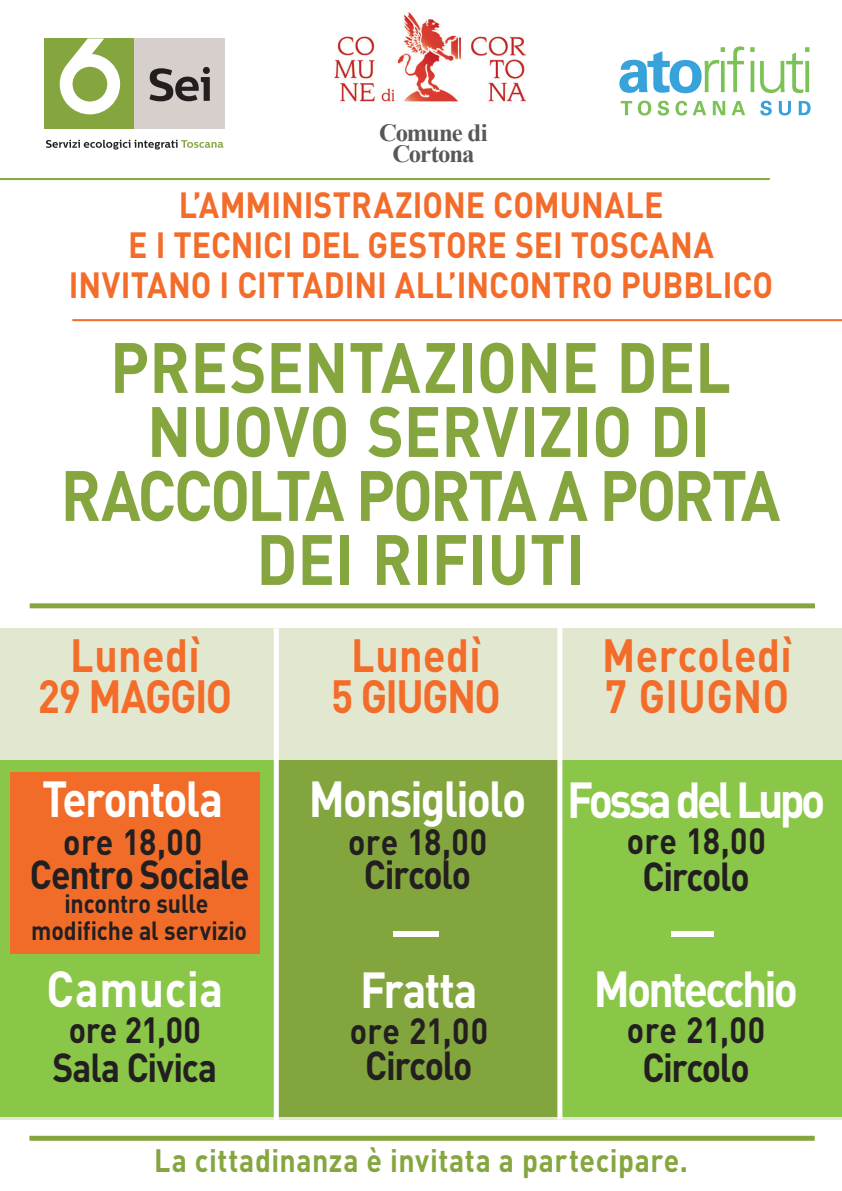
<style>
.page{position:relative;width:842px;height:1191px;background:#fff}
.page>*{position:absolute;margin:0;border:0;box-sizing:border-box;transform-origin:0 0}
.t1{font:700 70px/64px "DIN";color:#85a63f;text-align:center;scale:.89 1}
.t2{font:700 50px "DIN";letter-spacing:-.04em;color:#fff;scale:.89 1}
.t3{font:700 50px "DIN";letter-spacing:-.085em;color:#fff;scale:.89 1}
.t4{font:700 50px "DIN";letter-spacing:-.065em;color:#fff;scale:.89 1}
.t5{font:700 50px "DIN";letter-spacing:.01em;color:#fff;scale:.89 1}
.t6{font:700 46px/41px "DIN";letter-spacing:.01em;color:#f36c2a;scale:.89 1}
.t7{font:700 46px/41px "DIN";letter-spacing:-.025em;color:#f36c2a;text-align:center;scale:.89 1}
.t8{font:700 46px/41px "DIN";letter-spacing:-.015em;color:#f36c2a;text-align:center;scale:.89 1}
.t9{font:700 40px "DIN";letter-spacing:-.035em;color:#231f20;scale:.89 1}
.t10{font:700 36px/40px "DIN";color:#f36c2a;text-align:center;scale:.89 1}
.t11{font:700 36px "DIN";letter-spacing:.01em;color:#231f20;scale:.89 1}
.t12{font:700 32px "DIN";letter-spacing:.02em;color:#85a63f;scale:.89 1}
.t13{font:700 26px/27px "DIN";letter-spacing:-.005em;color:#231f20;text-align:center;scale:.89 1}
.t14{font:700 24.8px/20.6px "Times New Roman";letter-spacing:-.045em;color:#57585a;text-align:center}
</style>
<div class="page">
<div style="left:44px;top:38px;width:91px;height:91px;background:#85a63f"></div>
<div style="left:135px;top:38px;width:90px;height:91px;background:#d6cfcc"></div>
<svg style="left:46px;top:140px;width:177px;height:10px"></svg>
<svg style="left:149px;top:67px;width:61px;height:34px"></svg>
<svg style="left:60px;top:38px;width:60px;height:76px"></svg>
<img style="left:619px;top:46px;width:192px;height:70px">
<img style="left:334px;top:12px;width:193px;height:90px">
<hr style="left:0;top:178px;width:770px;height:2px;background:#85a63f">
<hr style="left:72px;top:319px;width:770px;height:2px;background:#f36c2a">
<div style="left:29px;top:1135px;width:786px;height:5px;background:#85a63f"></div>
<div style="left:30px;top:603px;width:785px;height:5px;background:#85a63f"></div>
<div style="left:0;top:628px;width:842px;height:492px;background:#e2e8d0"></div>
<div style="left:0;top:760px;width:274px;height:356px;background:#8ac648"></div>
<div style="left:277px;top:760px;width:282px;height:356px;background:#83a53e"></div>
<div style="left:558px;top:760px;width:284px;height:356px;background:#8ac647"></div>
<div style="left:274px;top:628px;width:5px;height:492px;background:#fff"></div>
<div style="left:557px;top:627px;width:5px;height:492px;background:#fff"></div>
<div style="left:393px;top:930px;width:46px;height:6px;background:#fff"></div>
<div style="left:671px;top:930px;width:43px;height:6px;background:#fff"></div>
<div style="left:11px;top:772px;width:249px;height:181px;background:#f16c29"></div>
<p class="t14" style="left:379px;top:122px;width:110px">Comune di<br>Cortona</p>
<p class="t10" style="left:69px;top:183px;width:793px">L’AMMINISTRAZIONE COMUNALE<br>E I TECNICI DEL GESTORE SEI TOSCANA<br>INVITANO I CITTADINI ALL’INCONTRO PUBBLICO</p>
<h1 class="t1" style="left:61px;top:332px;width:810px">PRESENTAZIONE DEL<br>NUOVO SERVIZIO DI<br>RACCOLTA PORTA A PORTA<br>DEI RIFIUTI</h1>
<p class="t7" style="left:38px;top:632px;width:220px">Lunedì<br>29 MAGGIO</p>
<p class="t8" style="left:331px;top:632px;width:192px">Lunedì<br>5 GIUGNO</p>
<p class="t6" style="left:602px;top:632px;width:215px">Mercoledì<br>7 GIUGNO</p>
<h2 class="t2" style="left:42px;top:766px;width:205px">Terontola</h2>
<p class="t11" style="left:63px;top:818px;width:158px">ore 18,00</p>
<p class="t9" style="left:30px;top:848px;width:248px">Centro Sociale</p>
<p class="t13" style="left:31px;top:888px;width:244px">incontro sulle modifiche al servizio</p>
<h2 class="t5" style="left:46px;top:956px;width:200px">Camucia</h2>
<p class="t11" style="left:69px;top:1006px;width:150px">ore 21,00</p>
<p class="t9" style="left:52px;top:1041px;width:187px">Sala Civica</p>
<h2 class="t2" style="left:309px;top:766px;width:246px">Monsigliolo</h2>
<p class="t11" style="left:348px;top:818px;width:158px">ore 18,00</p>
<p class="t9" style="left:364px;top:848px;width:122px">Circolo</p>
<h2 class="t2" style="left:360px;top:957px;width:134px">Fratta</h2>
<p class="t11" style="left:350px;top:1007px;width:157px">ore 21,00</p>
<p class="t9" style="left:365px;top:1039px;width:122px">Circolo</p>
<h2 class="t3" style="left:567px;top:767px;width:292px">Fossa del Lupo</h2>
<p class="t11" style="left:627px;top:817px;width:158px">ore 18,00</p>
<p class="t9" style="left:643px;top:850px;width:122px">Circolo</p>
<h2 class="t4" style="left:594px;top:956px;width:231px">Montecchio</h2>
<p class="t11" style="left:627px;top:1006px;width:157px">ore 21,00</p>
<p class="t9" style="left:642px;top:1041px;width:122px">Circolo</p>
<p class="t12" style="left:154px;top:1140px;width:601px">La cittadinanza è invitata a partecipare.</p>
</div>
